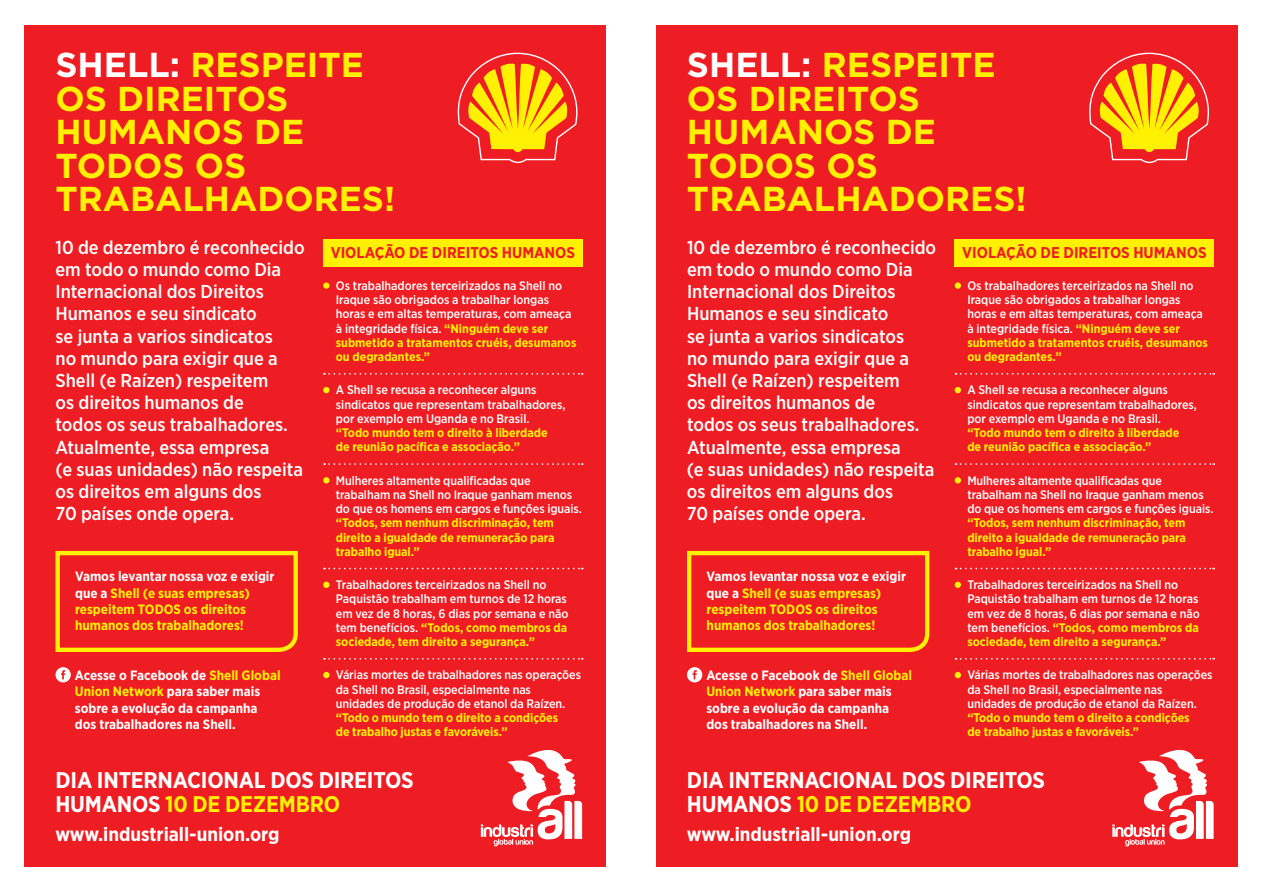
<style>
.page{position:relative;width:1263px;height:893px;background:#fff}
.page>*{position:absolute;margin:0;border:0;box-sizing:border-box;transform-origin:0 0}
.t1{font:700 34.5px/33.5px "Gotham";color:#fff101}
.t2{font:700 22.65px/23.7px "Gotham Narrow";letter-spacing:-.01em;color:#fff}
.t3{font:700 19.5px "Gotham Narrow";color:#fff}
.t4{font:500 18.75px/22.2px "Gotham Narrow";color:#fff}
.t5{font:700 15.6px "Gotham Narrow";color:#ee1d23}
.t6{font:700 13.5px/16.2px "Gotham Narrow";color:#fff}
.t7{font:700 13.5px/16.2px "Gotham Narrow";color:#fff101}
.t8{font:500 12.3px/14.2px "Gotham Narrow";color:#fff}
.t9{font:700 12.3px/14.2px "Gotham Narrow";letter-spacing:-.005em;color:#fff101}
.s1{color:#fff}
.s2{font-weight:700;color:#fff101}
.s3{color:#fff101}
</style>
<div class="page">
<div style="left:25px;top:26px;width:581px;height:841px;background:#ee1d23"></div>
<div style="left:656px;top:26px;width:581px;height:841px;background:#ee1d23"></div>
<svg style="left:481px;top:750px;width:101px;height:96px"></svg>
<svg style="left:1112px;top:750px;width:101px;height:96px"></svg>
<svg style="left:458px;top:53px;width:119px;height:110px"></svg>
<svg style="left:1089px;top:53px;width:120px;height:110px"></svg>
<svg style="left:324px;top:373px;width:259px;height:2px"></svg>
<svg style="left:324px;top:463px;width:259px;height:2px"></svg>
<svg style="left:324px;top:568px;width:259px;height:1px"></svg>
<svg style="left:324px;top:658px;width:259px;height:2px"></svg>
<div style="left:323px;top:282px;width:6px;height:7px;background:#fff101;border-radius:50%"></div>
<svg style="left:323px;top:387px;width:6px;height:6px"></svg>
<svg style="left:323px;top:477px;width:6px;height:6px"></svg>
<svg style="left:323px;top:582px;width:6px;height:6px"></svg>
<svg style="left:323px;top:672px;width:6px;height:6px"></svg>
<svg style="left:955px;top:373px;width:259px;height:2px"></svg>
<svg style="left:955px;top:463px;width:259px;height:2px"></svg>
<svg style="left:955px;top:568px;width:259px;height:1px"></svg>
<svg style="left:955px;top:658px;width:259px;height:2px"></svg>
<div style="left:955px;top:282px;width:6px;height:7px;background:#fff101;border-radius:50%"></div>
<svg style="left:955px;top:387px;width:6px;height:6px"></svg>
<svg style="left:955px;top:477px;width:6px;height:6px"></svg>
<svg style="left:955px;top:582px;width:6px;height:6px"></svg>
<svg style="left:955px;top:672px;width:6px;height:6px"></svg>
<svg style="left:55px;top:550px;width:243px;height:102px"></svg>
<svg style="left:687px;top:550px;width:243px;height:102px"></svg>
<svg style="left:55px;top:667px;width:16px;height:15px"></svg>
<svg style="left:687px;top:667px;width:15px;height:15px"></svg>
<div style="left:323px;top:239px;width:260px;height:27px;background:#fff101"></div>
<div style="left:955px;top:239px;width:259px;height:27px;background:#fff101"></div>
<h1 class="t1" style="left:55px;top:48px;width:341px"><span class="s1">SHELL:</span> RESPEITE<br>OS DIREITOS<br>HUMANOS DE<br>TODOS OS<br>TRABALHADORES!</h1>
<h1 class="t1" style="left:687px;top:48px;width:341px"><span class="s1">SHELL:</span> RESPEITE<br>OS DIREITOS<br>HUMANOS DE<br>TODOS OS<br>TRABALHADORES!</h1>
<p class="t4" style="left:55px;top:236px;width:251px">10 de dezembro é reconhecido em todo o mundo como Dia<br>Internacional dos Direitos<br>Humanos e seu sindicato<br>se junta a varios sindicatos<br>no mundo para exigir que a<br>Shell (e Raízen) respeitem<br>os direitos humanos de<br>todos os seus trabalhadores.<br>Atualmente, essa empresa<br>(e suas unidades) não respeita os direitos em alguns dos<br>70 países onde opera.</p>
<p class="t4" style="left:687px;top:236px;width:251px">10 de dezembro é reconhecido em todo o mundo como Dia<br>Internacional dos Direitos<br>Humanos e seu sindicato<br>se junta a varios sindicatos<br>no mundo para exigir que a<br>Shell (e Raízen) respeitem<br>os direitos humanos de<br>todos os seus trabalhadores.<br>Atualmente, essa empresa<br>(e suas unidades) não respeita os direitos em alguns dos<br>70 países onde opera.</p>
<p class="t5" style="left:331px;top:243px;width:246px">VIOLAÇÃO DE DIREITOS HUMANOS</p>
<p class="t5" style="left:962px;top:243px;width:246px">VIOLAÇÃO DE DIREITOS HUMANOS</p>
<p class="t8" style="left:336px;top:278px;width:242px">Os trabalhadores terceirizados na Shell no Iraque são obrigados a trabalhar longas horas e em altas temperaturas, com ameaça à integridade física. <span class="s2">“Ninguém deve ser submetido a tratamentos cruéis, desumanos ou degradantes.”</span></p>
<p class="t8" style="left:336px;top:383px;width:231px">A Shell se recusa a reconhecer alguns sindicatos que representam trabalhadores, por exemplo em Uganda e no Brasil.</p>
<p class="t9" style="left:336px;top:426px;width:213px">“Todo mundo tem o direito à liberdade de reunião pacífica e associação.”</p>
<p class="t8" style="left:336px;top:473px;width:248px">Mulheres altamente qualificadas que trabalham na Shell no Iraque ganham menos do que os homens em cargos e funções iguais.</p>
<p class="t9" style="left:336px;top:516px;width:220px;text-align:justify">“Todos, sem nenhum discriminação, tem direito a igualdade de remuneração para trabalho igual.”</p>
<p class="t8" style="left:336px;top:577px;width:234px">Trabalhadores terceirizados na Shell no Paquistão trabalham em turnos de 12 horas em vez de 8 horas, 6 dias por semana e não tem benefícios. <span class="s2">“Todos, como membros da sociedade, tem direito a segurança.”</span></p>
<p class="t8" style="left:336px;top:668px;width:247px">Várias mortes de trabalhadores nas operações da Shell no Brasil, especialmente nas unidades de produção de etanol da Raízen.</p>
<p class="t9" style="left:336px;top:710px;width:224px">“Todo o mundo tem o direito a condições de trabalho justas e favoráveis.”</p>
<p class="t8" style="left:967px;top:278px;width:242px">Os trabalhadores terceirizados na Shell no Iraque são obrigados a trabalhar longas horas e em altas temperaturas, com ameaça à integridade física. <span class="s2">“Ninguém deve ser submetido a tratamentos cruéis, desumanos ou degradantes.”</span></p>
<p class="t8" style="left:967px;top:383px;width:231px">A Shell se recusa a reconhecer alguns sindicatos que representam trabalhadores, por exemplo em Uganda e no Brasil.</p>
<p class="t9" style="left:967px;top:426px;width:213px">“Todo mundo tem o direito à liberdade de reunião pacífica e associação.”</p>
<p class="t8" style="left:967px;top:473px;width:248px">Mulheres altamente qualificadas que trabalham na Shell no Iraque ganham menos do que os homens em cargos e funções iguais.</p>
<p class="t9" style="left:967px;top:516px;width:220px;text-align:justify">“Todos, sem nenhum discriminação, tem direito a igualdade de remuneração para trabalho igual.”</p>
<p class="t8" style="left:967px;top:577px;width:234px">Trabalhadores terceirizados na Shell no Paquistão trabalham em turnos de 12 horas em vez de 8 horas, 6 dias por semana e não tem benefícios. <span class="s2">“Todos, como membros da sociedade, tem direito a segurança.”</span></p>
<p class="t8" style="left:967px;top:668px;width:247px">Várias mortes de trabalhadores nas operações da Shell no Brasil, especialmente nas unidades de produção de etanol da Raízen.</p>
<p class="t9" style="left:967px;top:710px;width:224px">“Todo o mundo tem o direito a condições de trabalho justas e favoráveis.”</p>
<p class="t7" style="left:75px;top:568px;width:201px"><span class="s1">Vamos levantar nossa voz e exigir que a</span> Shell (e suas empresas) respeitem TODOS os direitos humanos dos trabalhadores!</p>
<p class="t7" style="left:707px;top:568px;width:201px"><span class="s1">Vamos levantar nossa voz e exigir que a</span> Shell (e suas empresas) respeitem TODOS os direitos humanos dos trabalhadores!</p>
<p class="t6" style="left:75px;top:667px;width:207px">Acesse o Facebook de <span class="s3">Shell Global<br>Union Network</span> para saber mais sobre a evolução da campanha dos trabalhadores na Shell.</p>
<p class="t6" style="left:706px;top:667px;width:207px">Acesse o Facebook de <span class="s3">Shell Global<br>Union Network</span> para saber mais sobre a evolução da campanha dos trabalhadores na Shell.</p>
<h2 class="t2" style="left:55px;top:768px;width:360px">DIA INTERNACIONAL DOS DIREITOS<br>HUMANOS <span class="s3">10 DE DEZEMBRO</span></h2>
<h2 class="t2" style="left:687px;top:768px;width:360px">DIA INTERNACIONAL DOS DIREITOS<br>HUMANOS <span class="s3">10 DE DEZEMBRO</span></h2>
<h3 class="t3" style="left:55px;top:822px;width:226px">www.industriall-union.org</h3>
<h3 class="t3" style="left:687px;top:822px;width:226px">www.industriall-union.org</h3>
</div>
